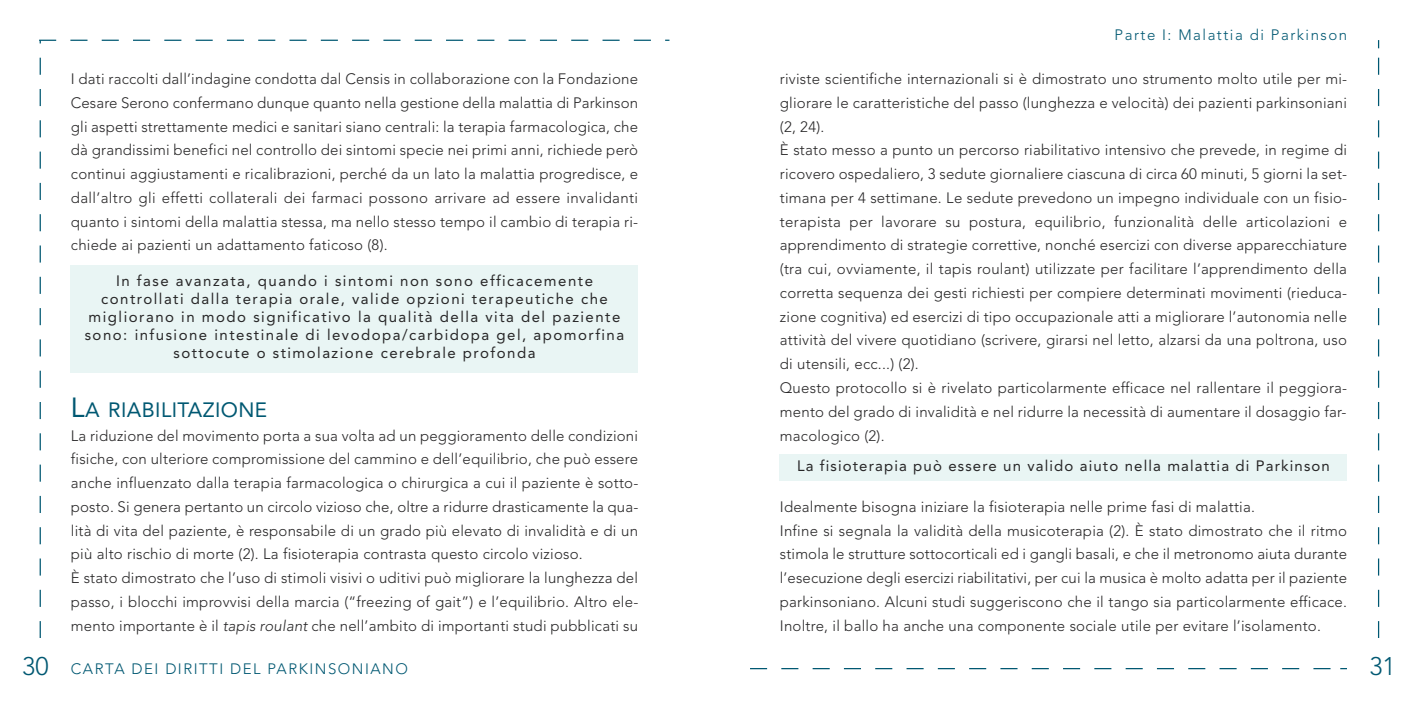
<style>
.page{position:relative;width:1418px;height:709px;background:#fff}
.page>*{position:absolute;margin:0;border:0;box-sizing:border-box;transform-origin:0 0}
.t1{font:300 25.38px "Avenir LT Std";color:#005872}
.t2{font:20.62px "Avenir LT Std";letter-spacing:.02em;color:#005872}
.t3{font:300 15px/23.8px "Avenir LT Std";letter-spacing:.015em;color:#272627}
.t4{font:15px/18px "Avenir LT Std";letter-spacing:.1em;color:#272627;text-align:center}
.t5{font:300 15px "Avenir LT Std";letter-spacing:.1em;color:#005872}
.s1{font-size:27.5px}
.s2{font-style:italic}
.s3{font-size:25.38px}
</style>
<div class="page">
<svg style="left:781px;top:668px;width:17px;height:1px"></svg>
<svg style="left:750px;top:668px;width:17px;height:1px"></svg>
<svg style="left:812px;top:668px;width:17px;height:1px"></svg>
<svg style="left:844px;top:668px;width:17px;height:1px"></svg>
<svg style="left:875px;top:668px;width:17px;height:1px"></svg>
<svg style="left:906px;top:668px;width:17px;height:1px"></svg>
<svg style="left:937px;top:668px;width:17px;height:1px"></svg>
<svg style="left:969px;top:668px;width:17px;height:1px"></svg>
<svg style="left:1000px;top:668px;width:17px;height:1px"></svg>
<svg style="left:1031px;top:668px;width:17px;height:1px"></svg>
<svg style="left:1063px;top:668px;width:17px;height:1px"></svg>
<svg style="left:1094px;top:668px;width:17px;height:1px"></svg>
<svg style="left:1125px;top:668px;width:17px;height:1px"></svg>
<svg style="left:1156px;top:668px;width:17px;height:1px"></svg>
<svg style="left:1188px;top:668px;width:17px;height:1px"></svg>
<svg style="left:1219px;top:668px;width:17px;height:1px"></svg>
<svg style="left:1250px;top:668px;width:17px;height:1px"></svg>
<svg style="left:1282px;top:668px;width:17px;height:1px"></svg>
<svg style="left:1313px;top:668px;width:17px;height:1px"></svg>
<svg style="left:1378px;top:621px;width:1px;height:17px"></svg>
<svg style="left:1378px;top:590px;width:1px;height:17px"></svg>
<svg style="left:1378px;top:558px;width:1px;height:17px"></svg>
<svg style="left:1378px;top:527px;width:1px;height:17px"></svg>
<svg style="left:1378px;top:496px;width:1px;height:17px"></svg>
<svg style="left:1378px;top:464px;width:1px;height:17px"></svg>
<svg style="left:1378px;top:433px;width:1px;height:17px"></svg>
<svg style="left:1378px;top:402px;width:1px;height:17px"></svg>
<svg style="left:1378px;top:371px;width:1px;height:17px"></svg>
<svg style="left:1378px;top:339px;width:1px;height:17px"></svg>
<svg style="left:1378px;top:308px;width:1px;height:17px"></svg>
<svg style="left:1378px;top:277px;width:1px;height:17px"></svg>
<svg style="left:1378px;top:245px;width:1px;height:17px"></svg>
<svg style="left:1378px;top:214px;width:1px;height:17px"></svg>
<svg style="left:1378px;top:183px;width:1px;height:17px"></svg>
<svg style="left:1378px;top:152px;width:1px;height:17px"></svg>
<svg style="left:1378px;top:120px;width:1px;height:17px"></svg>
<svg style="left:1378px;top:89px;width:1px;height:17px"></svg>
<svg style="left:1378px;top:58px;width:1px;height:17px"></svg>
<svg style="left:70px;top:40px;width:17px;height:1px"></svg>
<svg style="left:102px;top:40px;width:17px;height:1px"></svg>
<svg style="left:133px;top:40px;width:17px;height:1px"></svg>
<svg style="left:164px;top:40px;width:17px;height:1px"></svg>
<svg style="left:196px;top:40px;width:17px;height:1px"></svg>
<svg style="left:227px;top:40px;width:17px;height:1px"></svg>
<svg style="left:258px;top:40px;width:17px;height:1px"></svg>
<svg style="left:289px;top:40px;width:17px;height:1px"></svg>
<svg style="left:321px;top:40px;width:17px;height:1px"></svg>
<svg style="left:352px;top:40px;width:17px;height:1px"></svg>
<svg style="left:383px;top:40px;width:17px;height:1px"></svg>
<svg style="left:415px;top:40px;width:17px;height:1px"></svg>
<svg style="left:446px;top:40px;width:17px;height:1px"></svg>
<svg style="left:477px;top:40px;width:17px;height:1px"></svg>
<svg style="left:508px;top:40px;width:17px;height:1px"></svg>
<svg style="left:540px;top:40px;width:17px;height:1px"></svg>
<svg style="left:571px;top:40px;width:17px;height:1px"></svg>
<svg style="left:602px;top:40px;width:17px;height:1px"></svg>
<svg style="left:634px;top:40px;width:17px;height:1px"></svg>
<svg style="left:40px;top:621px;width:1px;height:17px"></svg>
<svg style="left:40px;top:590px;width:1px;height:17px"></svg>
<svg style="left:40px;top:558px;width:1px;height:17px"></svg>
<svg style="left:40px;top:527px;width:1px;height:17px"></svg>
<svg style="left:40px;top:496px;width:1px;height:17px"></svg>
<svg style="left:40px;top:464px;width:1px;height:17px"></svg>
<svg style="left:40px;top:433px;width:1px;height:17px"></svg>
<svg style="left:40px;top:402px;width:1px;height:17px"></svg>
<svg style="left:40px;top:371px;width:1px;height:17px"></svg>
<svg style="left:40px;top:339px;width:1px;height:17px"></svg>
<svg style="left:40px;top:308px;width:1px;height:17px"></svg>
<svg style="left:40px;top:277px;width:1px;height:17px"></svg>
<svg style="left:40px;top:245px;width:1px;height:17px"></svg>
<svg style="left:40px;top:214px;width:1px;height:17px"></svg>
<svg style="left:40px;top:183px;width:1px;height:17px"></svg>
<svg style="left:40px;top:152px;width:1px;height:17px"></svg>
<svg style="left:40px;top:120px;width:1px;height:17px"></svg>
<svg style="left:40px;top:89px;width:1px;height:17px"></svg>
<svg style="left:40px;top:58px;width:1px;height:17px"></svg>
<svg style="left:39px;top:40px;width:17px;height:3px"></svg>
<div style="left:71px;top:264px;width:567px;height:108px;background:#e9f5f4"></div>
<div style="left:780px;top:454px;width:566px;height:26px;background:#e9f5f4"></div>
<p class="t3" style="left:71px;top:68px;width:569px;text-align:justify">I dati raccolti dall’indagine condotta dal Censis in collaborazione con la Fondazione Cesare Serono confermano dunque quanto nella gestione della malattia di Parkinson gli aspetti strettamente medici e sanitari siano centrali: la terapia farmacologica, che dà grandissimi benefici nel controllo dei sintomi specie nei primi anni, richiede però continui aggiustamenti e ricalibrazioni, perché da un lato la malattia progredisce, e dall’altro gli effetti collaterali dei farmaci possono arrivare ad essere invalidanti quanto i sintomi della malattia stessa, ma nello stesso tempo il cambio di terapia ri&shy;chiede ai pazienti un adattamento faticoso (8).</p>
<p class="t4" style="left:85px;top:273px;width:541px">in fase avanzata, quando i sintomi non sono efficacemente controllati dalla terapia orale, valide opzioni terapeutiche che migliorano in modo significativo la qualità della vita del paziente sono: infusione intestinale di levodopa/carbidopa gel, apomorfina sottocute o stimolazione cerebrale profonda</p>
<h2 class="t2" style="left:71px;top:401px;width:198px"><span class="s1">l</span>a riaBilitazione</h2>
<p class="t3" style="left:71px;top:424px;width:569px">La riduzione del movimento porta a sua volta ad un peggioramento delle condizioni fisiche, con ulteriore compromissione del cammino e dell’equilibrio, che può essere anche influenzato dalla terapia farmacologica o chirurgica a cui il paziente è sotto&shy;posto. Si genera pertanto un circolo vizioso che, oltre a ridurre drasticamente la qua&shy;lità di vita del paziente, è responsabile di un grado più elevato di invalidità e di un più alto rischio di morte (2). La fisioterapia contrasta questo circolo vizioso.<br>È stato dimostrato che l’uso di stimoli visivi o uditivi può migliorare la lunghezza del passo, i blocchi improvvisi della marcia (“freezing of gait”) e l’equilibrio. Altro ele&shy;mento importante è il <span class="s2">tapis roulant</span> che nell’ambito di importanti studi pubblicati su</p>
<p class="t5" style="left:1114px;top:29px;width:234px">Parte I: Malattia di Parkinson</p>
<p class="t3" style="left:780px;top:68px;width:569px">riviste scientifiche internazionali si è dimostrato uno strumento molto utile per mi&shy;gliorare le caratteristiche del passo (lunghezza e velocità) dei pazienti parkinsoniani (2, 24).<br>È stato messo a punto un percorso riabilitativo intensivo che prevede, in regime di ricovero ospedaliero, 3 sedute giornaliere ciascuna di circa 60 minuti, 5 giorni la set&shy;timana per 4 settimane. Le sedute prevedono un impegno individuale con un fisio&shy;terapista per lavorare su postura, equilibrio, funzionalità delle articolazioni e apprendimento di strategie correttive, nonché esercizi con diverse apparecchiature (tra cui, ovviamente, il tapis roulant) utilizzate per facilitare l’apprendimento della corretta sequenza dei gesti richiesti per compiere determinati movimenti (rieduca&shy;zione cognitiva) ed esercizi di tipo occupazionale atti a migliorare l’autonomia nelle attività del vivere quotidiano (scrivere, girarsi nel letto, alzarsi da una poltrona, uso di utensili, ecc...) (2).<br>Questo protocollo si è rivelato particolarmente efficace nel rallentare il peggiora&shy;mento del grado di invalidità e nel ridurre la necessità di aumentare il dosaggio far&shy;macologico (2).</p>
<p class="t4" style="left:797px;top:458px;width:534px">la fisioterapia può essere un valido aiuto nella malattia di Parkinson</p>
<p class="t3" style="left:780px;top:496px;width:568px">Idealmente bisogna iniziare la fisioterapia nelle prime fasi di malattia.<br>Infine si segnala la validità della musicoterapia (2). È stato dimostrato che il ritmo stimola le strutture sottocorticali ed i gangli basali, e che il metronomo aiuta durante l’esecuzione degli esercizi riabilitativi, per cui la musica è molto adatta per il paziente parkinsoniano. Alcuni studi suggeriscono che il tango sia particolarmente efficace.<br>Inoltre, il ballo ha anche una componente sociale utile per evitare l’isolamento.</p>
<p class="t5" style="left:22px;top:662px;width:387px"><span class="s3">30</span> CARTA DEI DIRITTI DEL PARKINSONIANO</p>
<h1 class="t1" style="left:1369px;top:656px;width:28px">31</h1>
</div>
